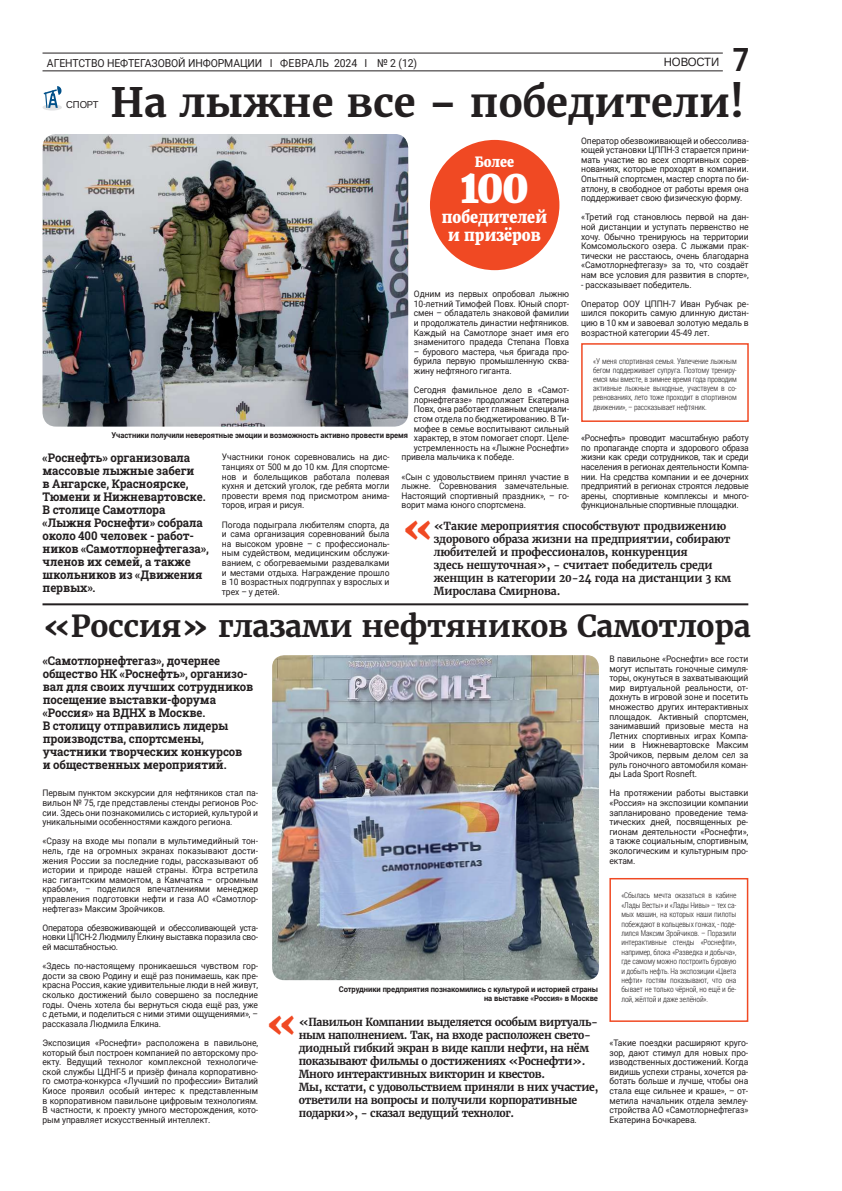
<style>
.page{position:relative;width:842px;height:1191px;background:#fff}
.page>*{position:absolute;margin:0;border:0;box-sizing:border-box;transform-origin:0 0}
.t1{font:800 46px "Merriweather";color:#fff;scale:.9 1}
.t2{font:700 40px "Merriweather";color:#231f20}
.t3{font:800 36px "Merriweather";color:#f04923;scale:.9 1}
.t4{font:700 32px "Roboto";color:#231f20;scale:.9 1}
.t5{font:700 30px "Merriweather";letter-spacing:-.01em;color:#231f20}
.t6{font:800 16px/18px "Merriweather";color:#fff;text-align:center;scale:.9 1}
.t7{font:800 14px "Merriweather";color:#fff;scale:.9 1}
.t8{font:700 12px/13px "Roboto Slab";letter-spacing:-.01em;color:#231f20;scale:.95 1}
.t9{font:12px "Arimo";letter-spacing:-.01em;color:#231f20;scale:.95 1}
.t10{font:700 11px/13px "Merriweather";letter-spacing:-.03em;color:#231f20;scale:.95 1}
.t11{font:700 11px/13px "Merriweather";letter-spacing:-.01em;color:#231f20;scale:.95 1}
.t12{font:11px "Roboto";letter-spacing:-.01em;color:#231f20;scale:.95 1}
.t13{font:10px "Arimo";letter-spacing:-.01em;color:#231f20;scale:.95 1}
.t14{font:9px/9.6px "Roboto";letter-spacing:-.01em;color:#231f20;text-align:justify;scale:.95 1}
.t15{font:300 8px/9.4px "Roboto Condensed";letter-spacing:-.01em;color:#231f20;text-align:justify;scale:.95 1}
.t16{font:700 8px/9px "Roboto";letter-spacing:-.01em;color:#231f20;text-align:right;scale:.95 1}
</style>
<div class="page">
<hr style="left:43px;top:70px;width:680px;height:1px;background:#231f20">
<hr style="left:43px;top:53px;width:680px;height:1px;background:#231f20">
<img style="left:272px;top:655px;width:327px;height:325px;border-radius:12px">
<hr style="left:43px;top:603px;width:705px;height:2px;background:#231f20">
<img style="left:43px;top:134px;width:365px;height:293px;border-radius:14px">
<div style="left:609px;top:878px;width:139px;height:144px;border:2px solid #f04923"></div>
<div style="left:430px;top:140px;width:129px;height:130px;background:#f04923;border-radius:50%"></div>
<div style="left:581px;top:343px;width:168px;height:79px;border:2px solid #f04923"></div>
<div style="left:43px;top:104px;width:19px;height:7px;background:#e2e3e4;border-radius:50%"></div>
<svg style="left:44px;top:86px;width:18px;height:22px"></svg>
<p class="t12" style="left:47px;top:57px;width:391px">АГЕНТСТВО НЕФТЕГАЗОВОЙ ИНФОРМАЦИИ I ФЕВРАЛЬ 2024 I № 2 (12)</p>
<h3 class="t4" style="left:733px;top:42px;width:20px">7</h3>
<h3 class="t9" style="left:664px;top:55px;width:60px">НОВОСТИ</h3>
<h2 class="t2" style="left:111px;top:77px;width:635px">На лыжне все – победители!</h2>
<p class="t13" style="left:66px;top:99px;width:36px">СПОРТ</p>
<p class="t14" style="left:581px;top:136px;width:178px">Оператор обезвоживающей и обессолива&shy;ющей установки ЦППН-3 старается прини&shy;мать участие во всех спортивных сорев&shy;нованиях, которые проходят в компании.<br>Опытный спортсмен, мастер спорта по би&shy;атлону, в свободное от работы время она поддерживает свою физическую форму.</p>
<p class="t14" style="left:581px;top:212px;width:178px">«Третий год становлюсь первой на дан&shy;ной дистанции и уступать первенство не хочу. Обычно тренируюсь на территории Комсомольского озера. С лыжами прак&shy;тически не расстаюсь, очень благодарна «Самотлорнефтегазу» за то, что создаёт нам все условия для развития в спорте»,</p>
<p class="t14" style="left:581px;top:275px;width:178px;line-height:19.2px">- рассказывает победитель.<br>Оператор ООУ ЦППН-7 Иван Рубчак ре-</p>
<p class="t14" style="left:581px;top:308px;width:178px">шился покорить самую длинную дистан&shy;цию в 10 км и завоевал золотую медаль в возрастной категории 45-49 лет.</p>
<h3 class="t7" style="left:475px;top:153px;width:45px">Более</h3>
<h1 class="t1" style="left:460px;top:157px;width:78px">100</h1>
<h3 class="t6" style="left:442px;top:209px;width:118px">победителей и призёров</h3>
<p class="t14" style="left:414px;top:289px;width:165px">Одним из первых опробовал лыжню 10-летний Тимофей Повх. Юный спорт&shy;смен – обладатель знаковой фамилии и продолжатель династии нефтяников.<br>Каждый на Самотлоре знает имя его знаменитого прадеда Степана Повха</p>
<p class="t14" style="left:414px;top:347px;width:165px">– бурового мастера, чья бригада про&shy;бурила первую промышленную сква&shy;жину нефтяного гиганта.</p>
<p class="t14" style="left:414px;top:385px;width:165px">Сегодня фамильное дело в «Самот-</p>
<p class="t14" style="left:414px;top:395px;width:165px">лорнефтегазе» продолжает Екатерина</p>
<p class="t14" style="left:414px;top:404px;width:165px">Повх, она работает главным специали-</p>
<p class="t14" style="left:414px;top:414px;width:165px">стом отдела по бюджетированию. В Ти-</p>
<p class="t14" style="left:414px;top:424px;width:165px">мофее в семье воспитывают сильный</p>
<p class="t14" style="left:414px;top:433px;width:165px">характер, в этом помогает спорт. Целе-</p>
<p class="t14" style="left:414px;top:443px;width:165px">устремленность на «Лыжне Роснефти»</p>
<p class="t14" style="left:402px;top:452px;width:120px">привела мальчика к победе.</p>
<p class="t14" style="left:402px;top:472px;width:178px">«Сын с удовольствием принял участие в лыжне. Соревнования замечательные.<br>Настоящий спортивный праздник», – го&shy;ворит мама юного спортсмена.</p>
<p class="t15" style="left:593px;top:356px;width:153px">«У меня спортивная семья. Увлечение лыжным бегом поддерживает супруга. Поэтому трениру&shy;емся мы вместе, в зимнее время года проводим активные лыжные выходные, участвуем в со&shy;ревнованиях, лето тоже проходит в спортивном движении», – рассказывает нефтяник.</p>
<p class="t16" style="left:112px;top:430px;width:314px">Участники получили невероятные эмоции и возможность активно провести время</p>
<p class="t14" style="left:581px;top:433px;width:178px">«Роснефть» проводит масштабную работу по пропаганде спорта и здорового образа жизни как среди сотрудников, так и среди населения в регионах деятельности Компа&shy;нии. На средства компании и ее дочерних предприятий в регионах строятся ледовые арены, спортивные комплексы и много&shy;функциональные спортивные площадки.</p>
<p class="t11" style="left:434px;top:520px;width:314px">«Такие мероприятия способствуют продвижению здорового образа жизни на предприятии, собирают любителей и профессионалов, конкуренция<br>здесь нешуточная», - считает победитель среди женщин в категории 20-24 года на дистанции 3 км Мирослава Смирнова.</p>
<p class="t8" style="left:43px;top:451px;width:177px">«Роснефть» организовала массовые лыжные забеги<br>в Ангарске, Красноярске,<br>Тюмени и Нижневартовске.<br>В столице Самотлора «Лыжня Роснефти» собрала около 400 человек - работ&shy;ников «Самотлорнефтегаза», членов их семей, а также школьников из «Движения первых».</p>
<p class="t14" style="left:222px;top:452px;width:178px">Участники гонок соревновались на дис&shy;танциях от 500 м до 10 км. Для спортсме&shy;нов и болельщиков работала полевая кухня и детский уголок, где ребята могли провести время под присмотром анима&shy;торов, играя и рисуя.</p>
<p class="t14" style="left:222px;top:520px;width:178px">Погода подыграла любителям спорта, да и сама организация соревнований была на высоком уровне – с профессиональ&shy;ным судейством, медицинским обслужи&shy;ванием, с обогреваемыми раздевалками и местами отдыха. Награждение прошло в 10 возрастных подгруппах у взрослых и трех – у детей.</p>
<h3 class="t3" style="left:402px;top:506px;width:36px">«</h3>
<h3 class="t5" style="left:43px;top:607px;width:710px">«Россия» глазами нефтяников Самотлора</h3>
<p class="t8" style="left:43px;top:654px;width:223px">«Самотлорнефтегаз», дочернее общество НК «Роснефть», организо&shy;вал для своих лучших сотрудников посещение выставки-форума «Россия» на ВДНХ в Москве.<br>В столицу отправились лидеры производства, спортсмены, участники творческих конкурсов и общественных мероприятий.</p>
<p class="t14" style="left:43px;top:788px;width:229px">Первым пунктом экскурсии для нефтяников стал па&shy;вильон № 75, где представлены стенды регионов Рос&shy;сии. Здесь они познакомились с историей, культурой и уникальными особенностями каждого региона.</p>
<p class="t14" style="left:43px;top:836px;width:229px">«Сразу на входе мы попали в мультимедийный тон&shy;нель, где на огромных экранах показывают дости&shy;жения России за последние годы, рассказывают об истории и природе нашей страны. Югра встретила нас гигантским мамонтом, а Камчатка – огромным крабом», – поделился впечатлениями менеджер управления подготовки нефти и газа АО «Самотлор&shy;нефтегаз» Максим Зройчиков.</p>
<p class="t14" style="left:43px;top:923px;width:229px">Оператора обезвоживающей и обессоливающей уста&shy;новки ЦПСН-2 Людмилу Ёлкину выставка поразила сво&shy;ей масштабностью.</p>
<p class="t14" style="left:43px;top:961px;width:229px">«Здесь по-настоящему проникаешься чувством гор&shy;дости за свою Родину и ещё раз понимаешь, как пре&shy;красна Россия, какие удивительные люди в ней живут, сколько достижений было совершено за последние годы. Очень хотела бы вернуться сюда ещё раз, уже с детьми, и поделиться с ними этими ощущениями», – рассказала Людмила Елкина.</p>
<p class="t14" style="left:43px;top:1038px;width:229px">Экспозиция «Роснефти» расположена в павильоне, который был построен компанией по авторскому про&shy;екту. Ведущий технолог комплексной технологиче&shy;ской службы ЦДНГ-5 и призёр финала корпоративно&shy;го смотра-конкурса «Лучший по профессии» Виталий Киосе проявил особый интерес к представленным в корпоративном павильоне цифровым технологиям.<br>В частности, к проекту умного месторождения, кото&shy;рым управляет искусственный интеллект.</p>
<p class="t16" style="left:339px;top:985px;width:274px">Сотрудники предприятия познакомились с культурой и историей страны на выставке «Россия» в Москве</p>
<h3 class="t3" style="left:266px;top:1001px;width:36px">«</h3>
<p class="t10" style="left:299px;top:1016px;width:317px">«Павильон Компании выделяется особым виртуаль&shy;ным наполнением. Так, на входе расположен свето&shy;диодный гибкий экран в виде капли нефти, на нём показывают фильмы о достижениях «Роснефти».<br>Много интерактивных викторин и квестов.<br>Мы, кстати, с удовольствием приняли в них участие, ответили на вопросы и получили корпоративные подарки», - сказал ведущий технолог.</p>
<p class="t14" style="left:609px;top:654px;width:148px">В павильоне «Роснефти» все гости могут испытать гоночные симуля&shy;торы, окунуться в захватывающий мир виртуальной реальности, от&shy;дохнуть в игровой зоне и посетить множество других интерактивных площадок. Активный спортсмен, занимавший призовые места на Летних спортивных играх Компа&shy;нии в Нижневартовске Максим Зройчиков, первым делом сел за руль гоночного автомобиля коман&shy;ды Lada Sport Rosneft.</p>
<p class="t14" style="left:609px;top:788px;width:148px">На протяжении работы выставки «Россия» на экспозиции компании запланировано проведение тема&shy;тических дней, посвященных ре&shy;гионам деятельности «Роснефти», а также социальным, спортивным, экологическим и культурным про&shy;ектам.</p>
<p class="t15" style="left:621px;top:891px;width:122px">«Сбылась мечта оказаться в кабине «Лады Весты» и «Лады Нивы» – тех са&shy;мых машин, на которых наши пилоты побеждают в кольцевых гонках, - поде&shy;лился Максим Зройчиков. – Поразили интерактивные стенды «Роснефти», например, блока «Разведка и добыча», где самому можно построить буровую и добыть нефть. На экспозиции «Цвета нефти» гостям показывают, что она бывает не только чёрной, но ещё и бе&shy;лой, жёлтой и даже зелёной».</p>
<p class="t14" style="left:609px;top:1038px;width:148px">«Такие поездки расширяют круго&shy;зор, дают стимул для новых про&shy;изводственных достижений. Когда видишь успехи страны, хочется ра&shy;ботать больше и лучше, чтобы она стала еще сильнее и краше», – от&shy;метила начальник отдела землеу&shy;стройства АО «Самотлорнефтегаз» Екатерина Бочкарева.</p>
</div>
